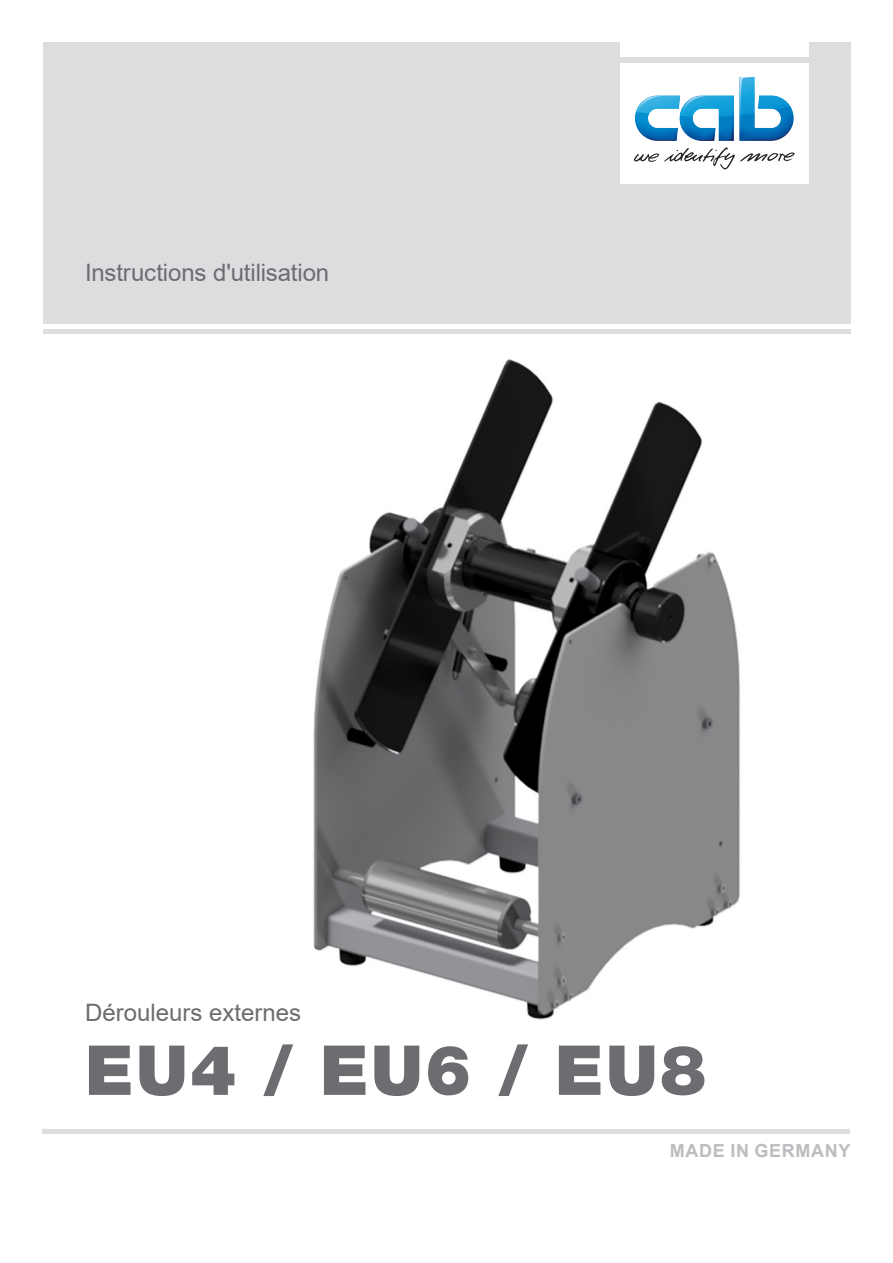
<style>
.page{position:relative;width:893px;height:1263px;background:#fff}
.page>*{position:absolute;margin:0;border:0;box-sizing:border-box;transform-origin:0 0}
.Titel3{font:900 69px "Helvetica Neue";letter-spacing:.03em;color:#6c6d70}
.Titel1{font:24px "Arial";letter-spacing:-.005em;color:#6c6d70}
.Titel2{font:24px "Arial";color:#6c6d70}
.Titel4{font:700 18px "Arial";letter-spacing:.035em;color:#bcbdc0}
</style>
<div class="page">
<img style="left:313px;top:359px;width:427px;height:661px">
<div style="left:43px;top:43px;width:807px;height:281px;background:#dcdddf"></div>
<div style="left:43px;top:329px;width:807px;height:5px;background:#dcdddf"></div>
<hr style="left:43px;top:1129px;width:807px;height:4px;background:#dcdddf">
<svg style="left:620px;top:43px;width:189px;height:14px"></svg>
<svg style="left:620px;top:63px;width:189px;height:121px"></svg>
<p class="Titel1" style="left:85px;top:256px;width:246px">Instructions d'utilisation</p>
<p class="Titel2" style="left:85px;top:996px;width:218px">Dérouleurs externes</p>
<p class="Titel3" style="left:85px;top:1029px;width:623px">EU4 / EU6 / EU8</p>
<p class="Titel4" style="left:670px;top:1138px;width:182px">MADE IN GERMANY</p>
</div>
